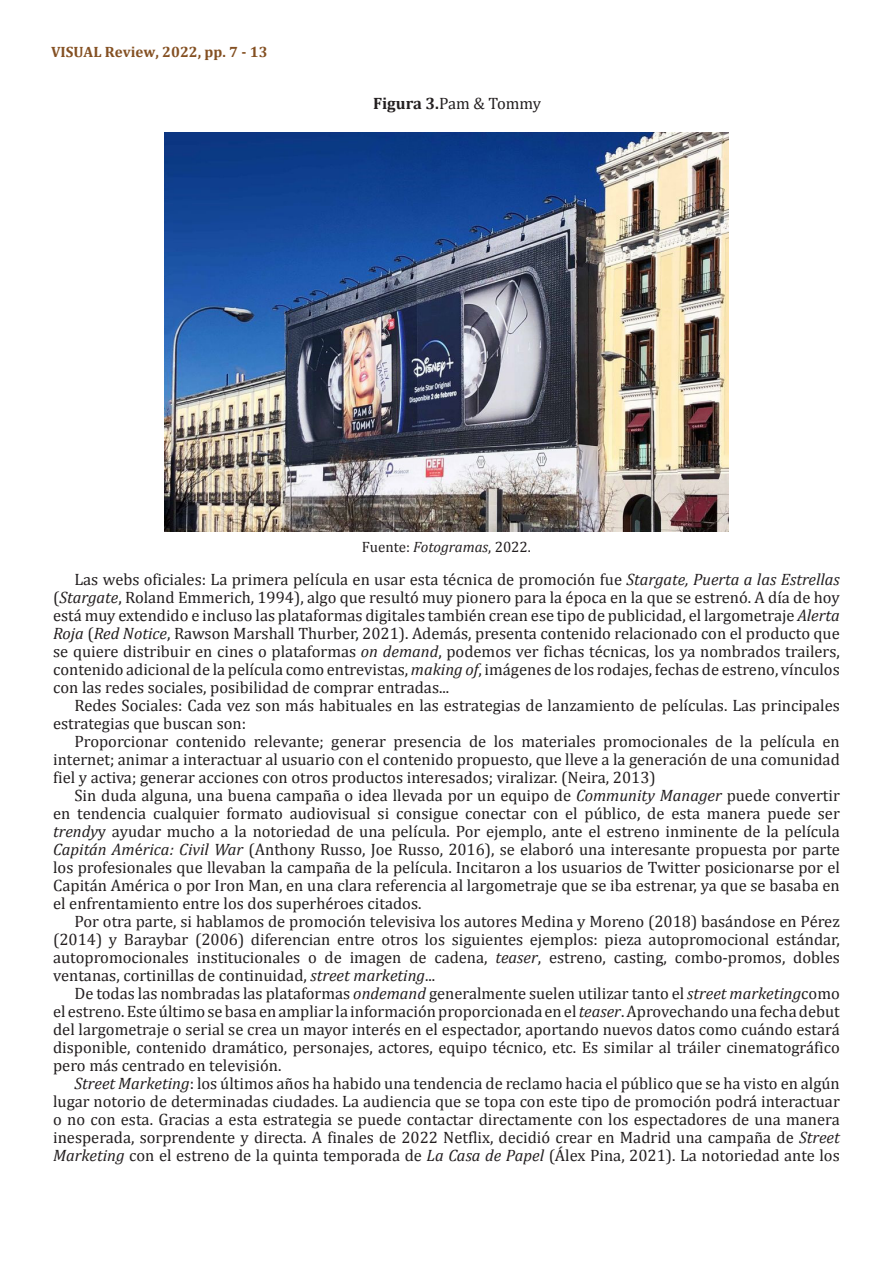
<style>
.page{position:relative;width:893px;height:1263px;background:#fff}
.page>*{position:absolute;margin:0;border:0;box-sizing:border-box;transform-origin:0 0}
.Parrafos-siguientes{font:16.5px/18px "Cambria";color:#231f20;text-align:justify}
.t1{font:700 15px "Cambria";color:#845022}
.Fuente-Tablas{font:15px "Cambria";color:#231f20}
.s1{font-style:inherit}
.s2{font-weight:700}
.s3{font-style:italic}
</style>
<div class="page">
<img style="left:164px;top:132px;width:565px;height:399px">
<p class="t1" style="left:51px;top:41px;width:218px">VISUAL Review, 2022<span class="s1">, pp. 7 - 13</span></p>
<p class="Parrafos-siguientes" style="left:373px;top:94px;width:170px"><span class="s2">Figura 3.</span>Pam &amp; Tommy</p>
<p class="Fuente-Tablas" style="left:362px;top:538px;width:171px">Fuente: <span class="s3">Fotogramas</span>, 2022.</p>
<p class="Parrafos-siguientes" style="left:53px;top:570px;width:788px;text-indent:21px">Las webs oficiales: La primera película en usar esta técnica de promoción fue <span class="s3">Stargate, Puerta a las Estrellas </span>(<span class="s3">Stargate</span>, Roland Emmerich, 1994), algo que resultó muy pionero para la época en la que se estrenó. A día de hoy está muy extendido e incluso las plataformas digitales también crean ese tipo de publicidad, el largometraje <span class="s3">Alerta Roja</span> (<span class="s3">Red Notice</span>, Rawson Marshall Thurber, 2021). Además, presenta contenido relacionado con el producto que se quiere distribuir en cines o plataformas <span class="s3">on demand</span>, podemos ver fichas técnicas, los ya nombrados trailers, contenido adicional de la película como entrevistas, <span class="s3">making of</span>, imágenes de los rodajes, fechas de estreno, vínculos con las redes sociales, posibilidad de comprar entradas...</p>
<p class="Parrafos-siguientes" style="left:53px;top:696px;width:788px;text-indent:21px">Redes Sociales: Cada vez son más habituales en las estrategias de lanzamiento de películas. Las principales estrategias que buscan son:</p>
<p class="Parrafos-siguientes" style="left:53px;top:732px;width:788px;text-indent:21px">Proporcionar contenido relevante; generar presencia de los materiales promocionales de la película en internet; animar a interactuar al usuario con el contenido propuesto, que lleve a la generación de una comunidad fiel y activa; generar acciones con otros productos interesados; viralizar. (Neira, 2013)</p>
<p class="Parrafos-siguientes" style="left:53px;top:786px;width:788px;text-indent:21px">Sin duda alguna, una buena campaña o idea llevada por un equipo de <span class="s3">Community Manager</span> puede convertir en tendencia cualquier formato audiovisual si consigue conectar con el público, de esta manera puede ser <span class="s3">trendy</span>y ayudar mucho a la notoriedad de una película. Por ejemplo, ante el estreno inminente de la película <span class="s3">Capitán Am</span>é<span class="s3">rica: Civil War</span> (Anthony Russo, Joe Russo, 2016), se elaboró una interesante propuesta por parte los profesionales que llevaban la campaña de la película. Incitaron a los usuarios de Twitter posicionarse por el Capitán América o por Iron Man, en una clara referencia al largometraje que se iba estrenar, ya que se basaba en el enfrentamiento entre los dos superhéroes citados.</p>
<p class="Parrafos-siguientes" style="left:53px;top:912px;width:788px;text-indent:21px">Por otra parte, si hablamos de promoción televisiva los autores Medina y Moreno (2018) basándose en Pérez (2014) y Baraybar (2006) diferencian entre otros los siguientes ejemplos: pieza autopromocional estándar, autopromocionales institucionales o de imagen de cadena, <span class="s3">teaser</span>, estreno, casting, combo-promos, dobles ventanas, cortinillas de continuidad, <span class="s3">street marketing</span>...</p>
<p class="Parrafos-siguientes" style="left:53px;top:984px;width:788px;text-indent:21px">De todas las nombradas las plataformas <span class="s3">ondemand</span> generalmente suelen utilizar tanto el <span class="s3">street marketing</span>como el estreno. Este últimose basa en ampliar la información proporcionada en el <span class="s3">teaser</span>. Aprovechando una fecha debut del largometraje o serial se crea un mayor interés en el espectador, aportando nuevos datos como cuándo estará disponible, contenido dramático, personajes, actores, equipo técnico, etc. Es similar al tráiler cinematográfico pero más centrado en televisión.</p>
<p class="Parrafos-siguientes" style="left:53px;top:1074px;width:788px;text-indent:21px"><span class="s3">Street Marketing</span>: los últimos años ha habido una tendencia de reclamo hacia el público que se ha visto en algún lugar notorio de determinadas ciudades. La audiencia que se topa con este tipo de promoción podrá interactuar o no con esta. Gracias a esta estrategia se puede contactar directamente con los espectadores de una manera inesperada, sorprendente y directa. A finales de 2022 Netflix, decidió crear en Madrid una campaña de <span class="s3">Street Marketing</span> con el estreno de la quinta temporada de <span class="s3">La Casa de Papel</span> (Álex Pina, 2021). La notoriedad ante los</p>
</div>
